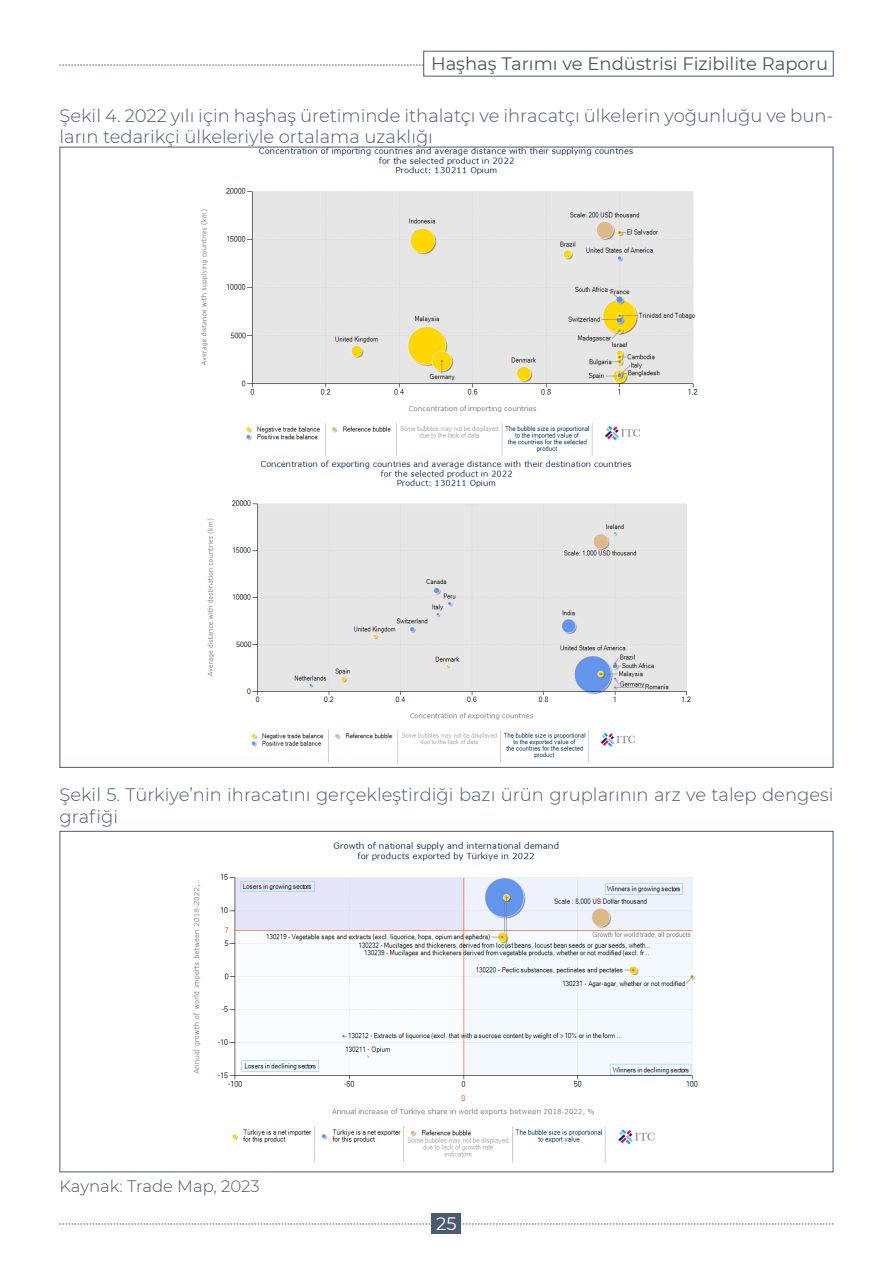
<style>
.page{position:relative;width:893px;height:1263px;background:#fff}
.page>*{position:absolute;margin:0;border:0;box-sizing:border-box;transform-origin:0 0}
.resimbaşlık{font:300 18px/21.6px "Montserrat";color:#4c5973}
.t1{font:18px "Montserrat";color:#4c5958}
.t2{font:18px "Montserrat";color:#fff}
.kaynakbaşlık{font:300 16.5px "Montserrat";color:#4c5958}
</style>
<div class="page">
<div style="left:432px;top:1212px;width:29px;height:21px;background:#4c5973"></div>
<svg style="left:60px;top:65px;width:363px;height:1px"></svg>
<svg style="left:460px;top:1224px;width:373px;height:1px"></svg>
<svg style="left:60px;top:1224px;width:373px;height:1px"></svg>
<div style="left:423px;top:51px;width:410px;height:25px;border:1px solid #4c5973"></div>
<img style="left:200px;top:149px;width:498px;height:307px">
<img style="left:207px;top:460px;width:484px;height:303px">
<img style="left:193px;top:842px;width:505px;height:321px">
<p class="t1" style="left:431px;top:52px;width:399px">Haşhaş Tarımı ve Endüstrisi Fizibilite Raporu</p>
<p class="resimbaşlık" style="left:60px;top:104px;width:775px">Şekil 4. 2022 yılı için haşhaş üretiminde ithalatçı ve ihracatçı ülkelerin yoğunluğu ve bun&shy;ların tedarikçi ülkeleriyle ortalama uzaklığı</p>
<p class="resimbaşlık" style="left:60px;top:783px;width:775px">Şekil 5. Türkiye’nin ihracatını gerçekleştirdiği bazı ürün gruplarının arz ve talep dengesi grafiği</p>
<p class="kaynakbaşlık" style="left:60px;top:1175px;width:202px">Kaynak: Trade Map, 2023</p>
<p class="t2" style="left:436px;top:1211px;width:22px">25</p>
</div>
